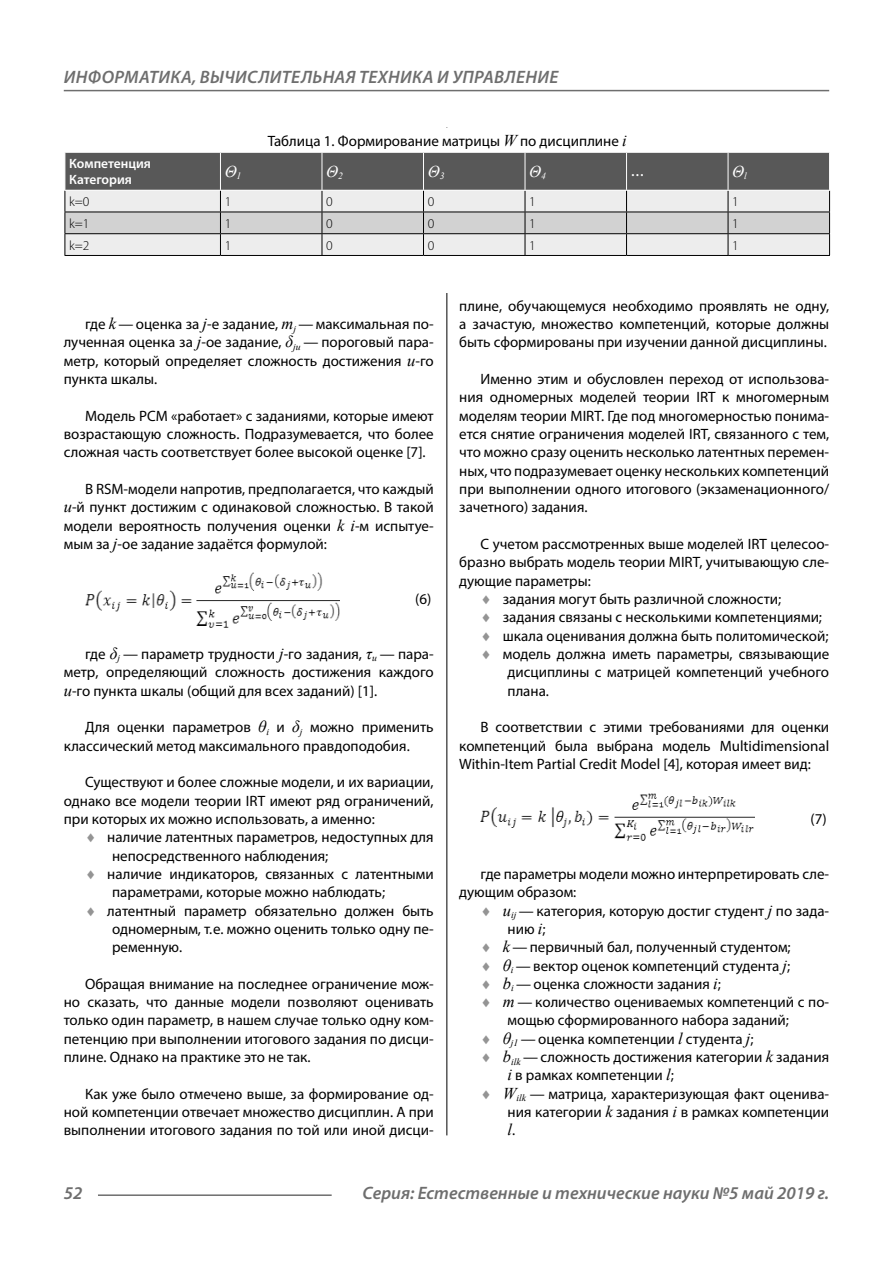
<style>
.page{position:relative;width:893px;height:1263px;background:#fff}
.page>*{position:absolute;margin:0;border:0;box-sizing:border-box;transform-origin:0 0}
.t1{font:italic 600 18px "Myriad Pro";letter-spacing:.005em;color:#6e6e6e}
.Tab_header{font:italic 16.5px "Times New Roman";color:#fff}
.t2{font:italic 16.5px "Times New Roman";color:#000}
.Normal{font:15px/18.3px "Myriad Pro";color:#000;text-align:justify}
.Normal_0{font:15px/18.3px "Myriad Pro";color:#000;text-align:justify}
.podpis{font:15px "Myriad Pro";color:#000}
.Tab_content{font:300 13.5px "Myriad Pro";color:#000}
.Tab_header-2{font:600 13.5px "Myriad Pro";color:#fff}
.s1{font-family:"Times New Roman";font-style:italic;font-size:16.5px}
.s2{color:#949494}
.s3{font-family:"Myriad Pro";font-style:normal;font-size:15px}
</style>
<div class="page">
<hr style="left:446px;top:128px;width:1px;height:1007px;background:#000">
<img style="left:85px;top:572px;width:255px;height:56px">
<img style="left:480px;top:793px;width:275px;height:48px">
<div style="left:65px;top:128px;width:765px;height:164px;background:#fff"></div>
<svg style="left:65px;top:153px;width:765px;height:102px;background:#ababab"></svg>
<hr style="left:65px;top:255px;width:155px;height:1px;background:#000">
<hr style="left:220px;top:255px;width:102px;height:1px;background:#000">
<hr style="left:322px;top:255px;width:101px;height:1px;background:#000">
<hr style="left:423px;top:255px;width:102px;height:1px;background:#000">
<hr style="left:525px;top:255px;width:101px;height:1px;background:#000">
<hr style="left:626px;top:255px;width:102px;height:1px;background:#000">
<hr style="left:728px;top:255px;width:102px;height:1px;background:#000">
<hr style="left:65px;top:153px;width:1px;height:37px;background:#fff">
<hr style="left:829px;top:153px;width:1px;height:37px;background:#fff">
<hr style="left:65px;top:190px;width:155px;height:1px;background:#fff">
<hr style="left:220px;top:190px;width:102px;height:1px;background:#fff">
<hr style="left:322px;top:190px;width:101px;height:1px;background:#fff">
<hr style="left:423px;top:190px;width:102px;height:1px;background:#fff">
<hr style="left:525px;top:190px;width:101px;height:1px;background:#fff">
<hr style="left:626px;top:190px;width:102px;height:1px;background:#fff">
<hr style="left:728px;top:190px;width:102px;height:1px;background:#fff">
<hr style="left:98px;top:1194px;width:234px;height:2px;background:#6e6e6e">
<hr style="left:64px;top:90px;width:765px;height:1px;background:#6e6e6e">
<p class="t1" style="left:64px;top:66px;width:496px">ИНФОРМАТИКА, ВЫЧИСЛИТЕЛЬНАЯ ТЕХНИКА И УПРАВЛЕНИЕ</p>
<p class="Tab_header-2" style="left:69px;top:155px;width:83px">Компетенция</p>
<p class="Tab_header-2" style="left:69px;top:171px;width:64px">Категория</p>
<p class="podpis" style="left:268px;top:132px;width:360px">Таблица 1. Формирование матрицы <span class="s1">W</span> по дисциплине <span class="s1">i</span></p>
<p class="Tab_header" style="left:225px;top:160px;width:18px">Θ<sub>1</sub></p>
<p class="Tab_header" style="left:326px;top:160px;width:18px">Θ<sub>2</sub></p>
<p class="Tab_header" style="left:428px;top:160px;width:18px">Θ<sub>3</sub></p>
<p class="Tab_header" style="left:529px;top:160px;width:18px">Θ<sub>4</sub></p>
<p class="Tab_header-2" style="left:631px;top:163px;width:15px">…</p>
<p class="Tab_header" style="left:732px;top:160px;width:16px">Θ<sub>l</sub></p>
<p class="Tab_content" style="left:69px;top:194px;width:22px">k=0</p>
<p class="Tab_content" style="left:225px;top:194px;width:8px">1</p>
<p class="Tab_content" style="left:326px;top:194px;width:8px">0</p>
<p class="Tab_content" style="left:428px;top:194px;width:8px">0</p>
<p class="Tab_content" style="left:529px;top:194px;width:8px">1</p>
<p class="Tab_content" style="left:732px;top:194px;width:8px">1</p>
<p class="Tab_content" style="left:69px;top:215px;width:22px">k=1</p>
<p class="Tab_content" style="left:225px;top:215px;width:8px">1</p>
<p class="Tab_content" style="left:326px;top:215px;width:8px">0</p>
<p class="Tab_content" style="left:428px;top:215px;width:8px">0</p>
<p class="Tab_content" style="left:529px;top:215px;width:8px">1</p>
<p class="Tab_content" style="left:732px;top:215px;width:8px">1</p>
<p class="Tab_content" style="left:69px;top:237px;width:22px">k=2</p>
<p class="Tab_content" style="left:225px;top:237px;width:8px">1</p>
<p class="Tab_content" style="left:326px;top:237px;width:8px">0</p>
<p class="Tab_content" style="left:428px;top:237px;width:8px">0</p>
<p class="Tab_content" style="left:529px;top:237px;width:8px">1</p>
<p class="Tab_content" style="left:732px;top:237px;width:8px">1</p>
<p class="Normal_0" style="left:64px;top:315px;width:371px;text-indent:21px">где <span class="s1">k</span> — оценка за <span class="s1">j</span>-е задание, <span class="s1">m</span><sub>j</sub> — максимальная по&shy;лученная оценка за <span class="s1">j</span>-ое задание, <span class="s1">δ</span><sub>ju</sub> — пороговый пара&shy;метр, который определяет сложность достижения <span class="s1">u</span>-го пункта шкалы.</p>
<p class="Normal" style="left:64px;top:406px;width:371px;text-indent:21px">Модель PCM «работает» с заданиями, которые имеют возрастающую сложность. Подразумевается, что более сложная часть соответствует более высокой оценке [7].</p>
<p class="Normal" style="left:64px;top:480px;width:371px;text-indent:21px">В RSM-модели напротив, предполагается, что каждый <span class="s1">u</span>-й пункт достижим с одинаковой сложностью. В такой модели вероятность получения оценки <span class="s1">k i</span>-м испытуе&shy;мым за <span class="s1">j</span>-ое задание задаётся формулой:</p>
<p class="Normal" style="left:415px;top:590px;width:18px">(6)</p>
<p class="Normal_0" style="left:64px;top:644px;width:371px;text-indent:21px">где <span class="s1">δ</span><sub>j</sub> — параметр трудности <span class="s1">j</span>-го задания, <span class="s1">τ</span><sub>u</sub> — пара&shy;метр, определяющий сложность достижения каждого <span class="s1">u</span>-го пункта шкалы (общий для всех заданий) [1].</p>
<p class="Normal" style="left:64px;top:718px;width:371px;text-indent:21px">Для оценки параметров <span class="s1">θ</span><sub>i</sub> и <span class="s1">δ</span><sub>j</sub> можно применить классический метод максимального правдоподобия.</p>
<p class="Normal" style="left:64px;top:773px;width:371px;text-indent:21px">Существуют и более сложные модели, и их вариации, однако все модели теории IRT имеют ряд ограничений, при которых их можно использовать, а именно:</p>
<p class="Normal" style="left:112px;top:828px;width:323px;text-indent:-27px"><span class="s2">♦</span> наличие латентных параметров, недоступных для непосредственного наблюдения;</p>
<p class="Normal" style="left:112px;top:864px;width:323px;text-indent:-27px"><span class="s2">♦</span> наличие индикаторов, связанных с латентными параметрами, которые можно наблюдать;</p>
<p class="Normal" style="left:112px;top:901px;width:323px;text-indent:-27px"><span class="s2">♦</span> латентный параметр обязательно должен быть одномерным, т.е. можно оценить только одну пе&shy;ременную.</p>
<p class="Normal" style="left:64px;top:974px;width:371px;text-indent:21px">Обращая внимание на последнее ограничение мож&shy;но сказать, что данные модели позволяют оценивать только один параметр, в нашем случае только одну ком&shy;петенцию при выполнении итогового задания по дисци&shy;плине. Однако на практике это не так.</p>
<p class="Normal" style="left:64px;top:1084px;width:371px;text-indent:21px">Как уже было отмечено выше, за формирование од&shy;ной компетенции отвечает множество дисциплин. А при выполнении итогового задания по той или иной дисци-</p>
<p class="Normal" style="left:459px;top:296px;width:371px">плине, обучающемуся необходимо проявлять не одну, а зачастую, множество компетенций, которые должны быть сформированы при изучении данной дисциплины.</p>
<p class="Normal" style="left:459px;top:370px;width:371px;text-indent:21px">Именно этим и обусловлен переход от использова&shy;ния одномерных моделей теории IRT к многомерным моделям теории MIRT. Где под многомерностью понима&shy;ется снятие ограничения моделей IRT, связанного с тем, что можно сразу оценить несколько латентных перемен&shy;ных, что подразумевает оценку нескольких компетенций при выполнении одного итогового (экзаменационного/ зачетного) задания.</p>
<p class="Normal" style="left:459px;top:535px;width:371px;text-indent:21px">С учетом рассмотренных выше моделей IRT целесоо&shy;бразно выбрать модель теории MIRT, учитывающую сле&shy;дующие параметры:</p>
<p class="Normal" style="left:480px;top:590px;width:302px"><span class="s2">♦</span> задания могут быть различной сложности;</p>
<p class="Normal" style="left:480px;top:608px;width:343px"><span class="s2">♦</span> задания связаны с несколькими компетенциями;</p>
<p class="Normal" style="left:480px;top:626px;width:350px"><span class="s2">♦</span> шкала оценивания должна быть политомической;</p>
<p class="Normal" style="left:507px;top:644px;width:323px;text-indent:-27px"><span class="s2">♦</span> модель должна иметь параметры, связывающие дисциплины с матрицей компетенций учебного плана.</p>
<p class="Normal" style="left:459px;top:718px;width:371px;text-indent:21px">В соответствии с этими требованиями для оценки компетенций была выбрана модель Multidimensional Within-Item Partial Credit Model [4], которая имеет вид:</p>
<p class="Normal" style="left:810px;top:809px;width:18px">(7)</p>
<p class="Normal" style="left:459px;top:864px;width:371px;text-indent:21px">где параметры модели можно интерпретировать сле&shy;дующим образом:</p>
<p class="Normal" style="left:507px;top:901px;width:323px;text-indent:-27px"><span class="s2">♦</span> <span class="s1">u</span><sub>ij</sub> — категория, которую достиг студент <span class="s1">j</span> по зада&shy;нию <span class="s1">i</span>;</p>
<p class="Normal" style="left:480px;top:938px;width:312px"><span class="s2">♦</span> <span class="s1">k</span> — первичный бал, полученный студентом;</p>
<p class="Normal" style="left:480px;top:956px;width:311px"><span class="s2">♦</span> <span class="s1">θ</span><sub>i</sub> — вектор оценок компетенций студента <span class="s1">j</span>;</p>
<p class="Normal" style="left:480px;top:974px;width:242px"><span class="s2">♦</span> <span class="s1">b</span><sub>i</sub> — оценка сложности задания <span class="s1">i</span>;</p>
<p class="Normal" style="left:507px;top:993px;width:323px;text-indent:-27px"><span class="s2">♦</span> <span class="s1">m</span> — количество оцениваемых компетенций с по&shy;мощью сформированного набора заданий;</p>
<p class="Normal" style="left:480px;top:1029px;width:275px"><span class="s2">♦</span> <span class="s1">θ</span><sub>j1</sub> — оценка компетенции <span class="s1">l</span> студента <span class="s1">j</span>;</p>
<p class="Normal" style="left:507px;top:1048px;width:323px;text-indent:-27px"><span class="s2">♦</span> <span class="s1">b</span><sub>ilk</sub> — сложность достижения категории <span class="s1">k</span> задания <span class="s1">i</span> в рамках компетенции <span class="s1">l</span>;</p>
<p class="Normal" style="left:480px;top:1084px;width:350px;text-align:right"><span class="s2">♦</span> <span class="s1">W</span><sub>ilk</sub> — матрица, характеризующая факт оценива&shy;ния категории <span class="s1">k</span> задания <span class="s1">i</span> в рамках компетенции</p>
<p class="t2" style="left:507px;top:1118px;width:9px">l<span class="s3">.</span></p>
<p class="t1" style="left:64px;top:1182px;width:20px">52</p>
<p class="t1" style="left:363px;top:1182px;width:468px">Серия: Естественные и технические науки №5 май 2019 г.</p>
</div>
